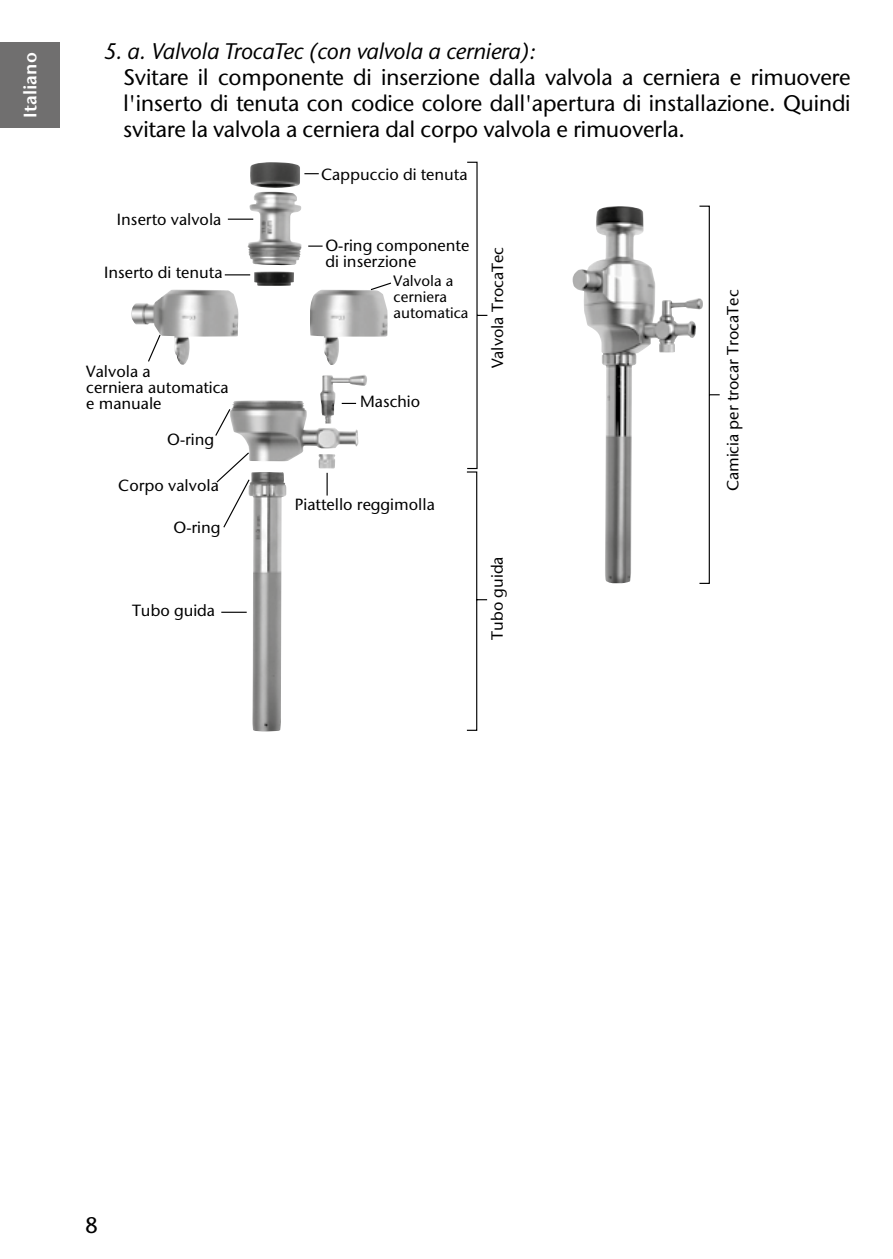
<style>
.page{position:relative;width:893px;height:1259px;background:#fff}
.page>*{position:absolute;margin:0;border:0;box-sizing:border-box;transform-origin:0 0}
.t1{font:500 22.5px/26.1px "Stone Sans ITC Pro";letter-spacing:-.015em;color:#000;text-align:justify}
.t2{font:italic 500 22.5px "Stone Sans ITC Pro";letter-spacing:-.015em;color:#000}
.t3{font:600 18px "Stone Sans ITC Pro";color:#fff}
.t4{font:500 16.2px/16.2px "Stone Sans ITC Pro";color:#000}
.t5{font:500 15px/16.2px "Stone Sans ITC Pro";color:#000}
</style>
<div class="page">
<div style="left:0;top:43px;width:60px;height:85px;background:#706f6f"></div>
<img style="left:248px;top:192px;width:53px;height:73px">
<img style="left:251px;top:472px;width:35px;height:259px">
<img style="left:250px;top:162px;width:50px;height:26px">
<img style="left:232px;top:400px;width:126px;height:61px">
<img style="left:131px;top:289px;width:107px;height:76px">
<img style="left:254px;top:271px;width:40px;height:15px">
<img style="left:310px;top:290px;width:77px;height:75px">
<img style="left:318px;top:454px;width:17px;height:14px">
<img style="left:320px;top:375px;width:47px;height:48px">
<svg style="left:466px;top:162px;width:254px;height:569px"></svg>
<svg style="left:304px;top:173px;width:15px;height:1px"></svg>
<svg style="left:228px;top:219px;width:25px;height:1px"></svg>
<svg style="left:225px;top:274px;width:25px;height:1px"></svg>
<svg style="left:147px;top:333px;width:15px;height:30px"></svg>
<hr style="left:221px;top:611px;width:26px;height:2px;background:#000">
<svg style="left:327px;top:473px;width:1px;height:22px"></svg>
<svg style="left:342px;top:403px;width:14px;height:1px"></svg>
<svg style="left:308px;top:245px;width:15px;height:2px"></svg>
<svg style="left:369px;top:282px;width:22px;height:9px"></svg>
<svg style="left:215px;top:408px;width:36px;height:120px"></svg>
<p class="t3" style="left:19px;top:118px;width:66px;rotate:-90deg">Italiano</p>
<h1 class="t2" style="left:104px;top:38px;width:433px">5. a. Valvola TrocaTec (con valvola a cerniera):</h1>
<h1 class="t1" style="left:123px;top:64px;width:729px">Svitare il componente di inserzione dalla valvola a cerniera e rimuovere l'inserto di tenuta con codice colore dall'apertura di installazione. Quindi svitare la valvola a cerniera dal corpo valvola e rimuoverla.</h1>
<p class="t4" style="left:321px;top:166px;width:148px">Cappuccio di tenuta</p>
<p class="t4" style="left:117px;top:211px;width:106px">Inserto valvola</p>
<p class="t4" style="left:104px;top:264px;width:120px">Inserto di tenuta</p>
<p class="t4" style="left:86px;top:363px;width:144px">Valvola a<br>cerniera automatica e manuale</p>
<p class="t4" style="left:167px;top:431px;width:49px">O-ring</p>
<p class="t4" style="left:118px;top:477px;width:102px">Corpo valvola</p>
<p class="t4" style="left:173px;top:519px;width:49px">O-ring</p>
<p class="t4" style="left:132px;top:602px;width:85px">Tubo guida</p>
<p class="t4" style="left:325px;top:237px;width:145px">O-ring componente di inserzione</p>
<p class="t5" style="left:393px;top:272px;width:76px">Valvola a cerniera automatica</p>
<p class="t4" style="left:360px;top:393px;width:62px">Maschio</p>
<p class="t4" style="left:489px;top:368px;width:123px;rotate:-90deg">Valvola TrocaTec</p>
<p class="t4" style="left:295px;top:496px;width:141px">Piattello reggimolla</p>
<p class="t4" style="left:489px;top:640px;width:85px;rotate:-90deg">Tubo guida</p>
<p class="t4" style="left:725px;top:491px;width:203px;rotate:-90deg">Camicia per trocar TrocaTec</p>
<h1 class="t1" style="left:85px;top:1212px;width:14px">8</h1>
</div>
